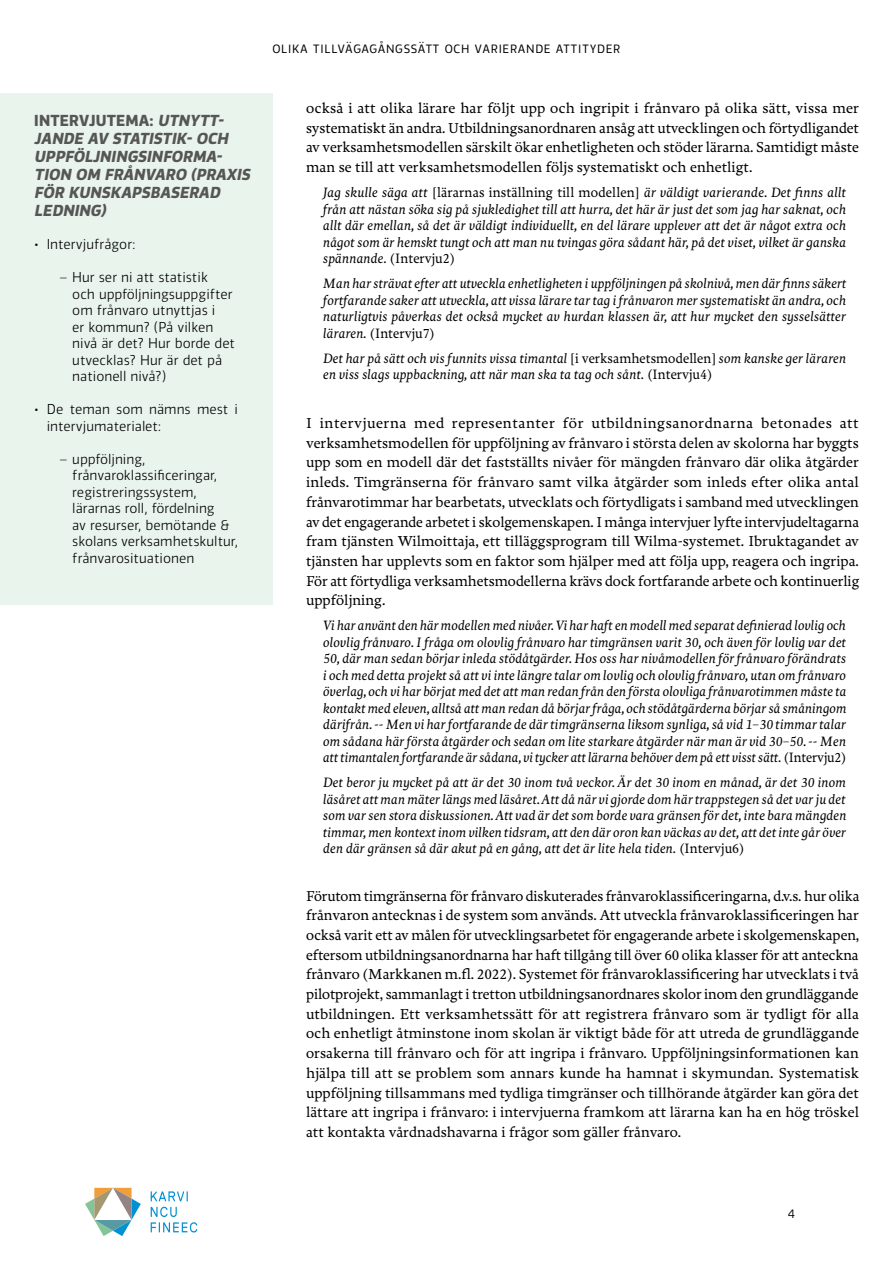
<style>
.page{position:relative;width:893px;height:1263px;background:#fff}
.page>*{position:absolute;margin:0;border:0;box-sizing:border-box;transform-origin:0 0}
.leipis_alavälillä{font:500 15px/19.6px "Freya";letter-spacing:.005em;color:#000;text-align:justify}
.OTS_LAAT{font:italic 700 15px/18px "Vinkel";color:#565655}
.t1{font:300 15px "Vinkel";color:#000}
.sis_copy{font:italic 500 14.1px/16.5px "Freya";letter-spacing:.005em;color:#000;text-align:justify;scale:.95 1}
.sis_copy-2{font:italic 500 14.1px/16.5px "Freya";letter-spacing:.005em;color:#000;text-align:justify;scale:.94 1}
.sis_copy-3{font:italic 500 14.1px/16.5px "Freya";letter-spacing:.005em;color:#000;text-align:justify;scale:.96 1}
.t2{font:300 13.5px/16.5px "Vinkel";color:#000}
.s1{font-style:normal}
</style>
<div class="page">
<svg style="left:85px;top:1188px;width:56px;height:48px"></svg>
<svg style="left:151px;top:1191px;width:37px;height:10px"></svg>
<svg style="left:151px;top:1207px;width:46px;height:25px"></svg>
<div style="left:0;top:94px;width:272px;height:511px;background:#e9f4ed"></div>
<h3 class="OTS_LAAT" style="left:34px;top:112px;width:221px"><span class="s1">INTERVJUTEMA:</span> UTNYTT-<br>JANDE AV STATISTIK-OCH<br>UPPFÖLJNINGSINFORMA-<br>TION OM FRÅNVARO (PRAXIS<br>FÖR KUNSKAPSBASERAD<br>LEDNING)</h3>
<p class="t2" style="left:34px;top:236px;width:103px">• Intervjufrågor:</p>
<p class="t2" style="left:72px;top:269px;width:164px;text-indent:-13px">– Hur ser ni att statistik<br>och uppföljningsuppgifter om frånvaro utnyttjas i<br>er kommun? (På vilken nivå är det? Hur borde det utvecklas? Hur är det på nationell nivå?)</p>
<p class="t2" style="left:47px;top:401px;width:193px;text-indent:-13px">• De teman som nämns mest i intervjumaterialet:</p>
<p class="t2" style="left:72px;top:451px;width:167px;text-indent:-13px">– uppföljning, frånvaroklassificeringar, registreringssystem, lärarnas roll, fördelning<br>av resurser, bemötande &amp; skolans verksamhetskultur, frånvarosituationen</p>
<p class="t1" style="left:272px;top:37px;width:350px">olika tillvägagångssätt och varierande attityder</p>
<p class="leipis_alavälillä" style="left:306px;top:99px;width:554px">också i att olika lärare har följt upp och ingripit i frånvaro på olika sätt, vissa mer systematiskt än andra. Utbildningsanordnaren ansåg att utvecklingen och förtydligandet av verksamhetsmodellen särskilt ökar enhetligheten och stöder lärarna. Samtidigt måste man se till att verksamhetsmodellen följs systematiskt och enhetligt.</p>
<p class="sis_copy-3" style="left:323px;top:185px;width:546px">Jag skulle säga att <span class="s1">[lärarnas inställning till modellen]</span> är väldigt varierande. Det finns allt från att nästan söka sig på sjukledighet till att hurra, det här är just det som jag har saknat, och allt där emellan, så det är väldigt individuellt, en del lärare upplever att det är något extra och något som är hemskt tungt och att man nu tvingas göra sådant här, på det viset, vilket är ganska spännande. <span class="s1">(Intervju2)</span></p>
<p class="sis_copy" style="left:323px;top:276px;width:552px">Man har strävat efter att utveckla enhetligheten i uppföljningen på skolnivå, men där finns säkert fortfarande saker att utveckla, att vissa lärare tar tag i frånvaron mer systematiskt än andra, och naturligtvis påverkas det också mycket av hurdan klassen är, att hur mycket den sysselsätter läraren. <span class="s1">(Intervju7)</span></p>
<p class="sis_copy" style="left:323px;top:350px;width:552px">Det har på sätt och vis funnits vissa timantal <span class="s1">[i verksamhetsmodellen]</span> som kanske ger läraren en viss slags uppbackning, att när man ska ta tag och sånt. <span class="s1">(Intervju4)</span></p>
<p class="leipis_alavälillä" style="left:306px;top:414px;width:555px">I intervjuerna med representanter för utbildningsanordnarna betonades att verksamhetsmodellen för uppföljning av frånvaro i största delen av skolorna har byggts upp som en modell där det fastställts nivåer för mängden frånvaro där olika åtgärder inleds. Timgränserna för frånvaro samt vilka åtgärder som inleds efter olika antal frånvarotimmar har bearbetats, utvecklats och förtydligats i samband med utvecklingen av det engagerande arbetet i skolgemenskapen. I många intervjuer lyfte intervjudeltagarna fram tjänsten Wilmoittaja, ett tilläggsprogram till Wilma-systemet. Ibruktagandet av tjänsten har upplevts som en faktor som hjälper med att följa upp, reagera och ingripa.<br>För att förtydliga verksamhetsmodellerna krävs dock fortfarande arbete och kontinuerlig uppföljning.</p>
<p class="sis_copy-2" style="left:323px;top:618px;width:558px">Vi har använt den här modellen med nivåer. Vi har haft en modell med separat definierad lovlig och olovlig frånvaro. I fråga om olovlig frånvaro har timgränsen varit 30, och även för lovlig var det 50, där man sedan börjar inleda stödåtgärder. Hos oss har nivåmodellen för frånvaro förändrats i och med detta projekt så att vi inte längre talar om lovlig och olovlig frånvaro, utan om frånvaro överlag, och vi har börjat med det att man redan från den första olovliga frånvarotimmen måste ta kontakt med eleven, alltså att man redan då börjar fråga, och stödåtgärderna börjar så småningom därifrån. -- Men vi har fortfarande de där timgränserna liksom synliga, så vid 1–30 timmar talar om sådana här första åtgärder och sedan om lite starkare åtgärder när man är vid 30–50. -- Men att timantalen fortfarande är sådana, vi tycker att lärarna behöver dem på ett visst sätt. <span class="s1">(Intervju2)</span></p>
<p class="sis_copy" style="left:323px;top:775px;width:552px">Det beror ju mycket på att är det 30 inom två veckor. Är det 30 inom en månad, är det 30 inom läsåret att man mäter längs med läsåret. Att då när vi gjorde dom här trappstegen så det var ju det som var sen stora diskussionen. Att vad är det som borde vara gränsen för det, inte bara mängden timmar, men kontext inom vilken tidsram, att den där oron kan väckas av det, att det inte går över den där gränsen så där akut på en gång, att det är lite hela tiden. <span class="s1">(Intervju6)</span></p>
<p class="leipis_alavälillä" style="left:306px;top:886px;width:555px">Förutom timgränserna för frånvaro diskuterades frånvaroklassificeringarna, d.v.s. hur olika frånvaron antecknas i de system som används. Att utveckla frånvaroklassificeringen har också varit ett av målen för utvecklingsarbetet för engagerande arbete i skolgemenskapen, eftersom utbildningsanordnarna har haft tillgång till över 60 olika klasser för att anteckna frånvaro (Markkanen m.fl. 2022). Systemet för frånvaroklassificering har utvecklats i två pilotprojekt, sammanlagt i tretton utbildningsanordnares skolor inom den grundläggande utbildningen. Ett verksamhetssätt för att registrera frånvaro som är tydligt för alla och enhetligt åtminstone inom skolan är viktigt både för att utreda de grundläggande orsakerna till frånvaro och för att ingripa i frånvaro. Uppföljningsinformationen kan hjälpa till att se problem som annars kunde ha hamnat i skymundan. Systematisk uppföljning tillsammans med tydliga timgränser och tillhörande åtgärder kan göra det lättare att ingripa i frånvaro: i intervjuerna framkom att lärarna kan ha en hög tröskel att kontakta vårdnadshavarna i frågor som gäller frånvaro.</p>
<p class="t1" style="left:787px;top:1202px;width:9px">4</p>
</div>
